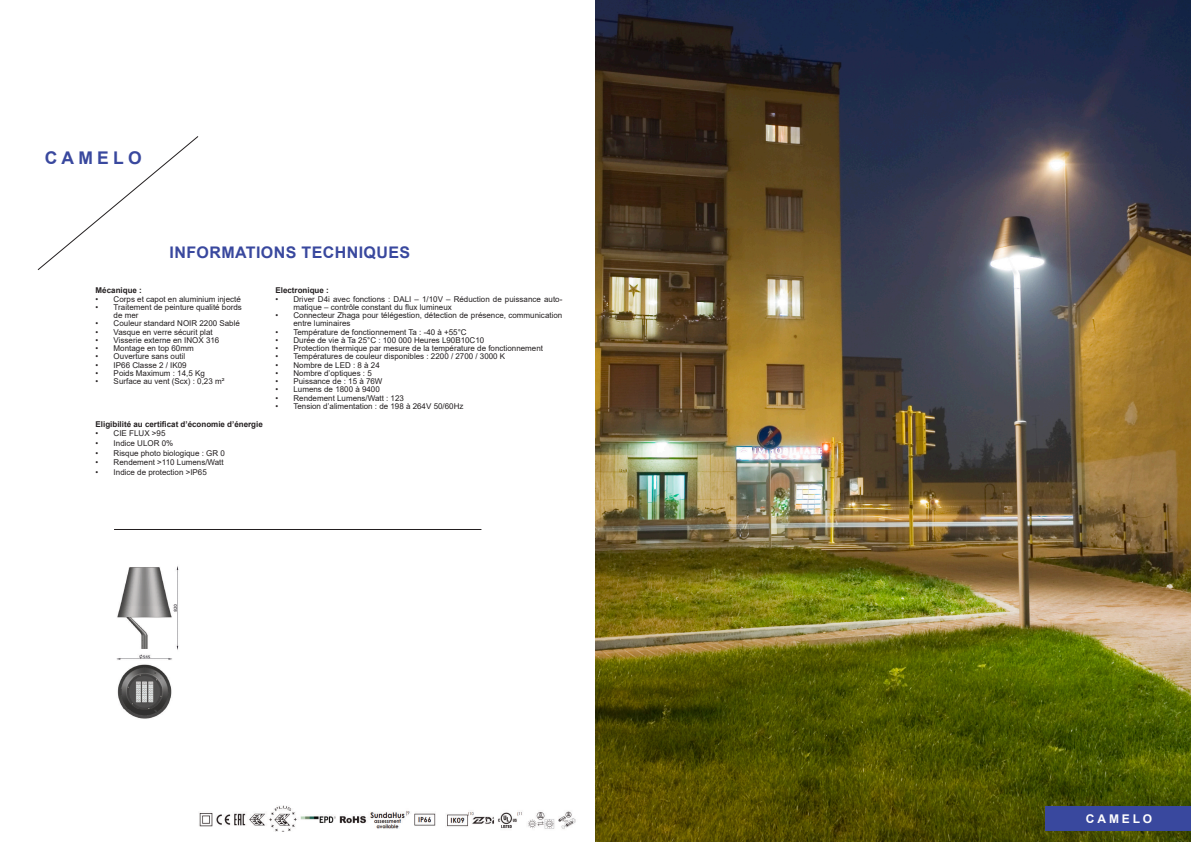
<style>
.page{position:relative;width:1191px;height:842px;background:#fff}
.page>*{position:absolute;margin:0;border:0;box-sizing:border-box;transform-origin:0 0}
.t1{font:700 17.5px "Arial";letter-spacing:.24em;color:#39489e}
.t2{font:700 16px "Arial";letter-spacing:.025em;color:#39489e}
.t3{font:700 12px "Arial";letter-spacing:.24em;color:#fdfcfd}
.t4{font:8px/8.3px "Arial";color:#231f20}
.t5{font:700 8px "Arial";color:#231f20}
</style>
<div class="page">
<hr style="left:114px;top:529px;width:367px;height:1px;background:#231f20">
<svg style="left:37px;top:136px;width:162px;height:134px"></svg>
<img style="left:116px;top:566px;width:63px;height:153px">
<img style="left:199px;top:805px;width:237px;height:26px">
<img style="left:447px;top:811px;width:129px;height:18px">
<img style="left:595px;top:0;width:596px;height:842px">
<div style="left:1045px;top:806px;width:146px;height:25px;background:#39489e"></div>
<h1 class="t1" style="left:45px;top:152px;width:98px">CAMELO</h1>
<h2 class="t2" style="left:170px;top:247px;width:242px">INFORMATIONS TECHNIQUES</h2>
<p class="t5" style="left:96px;top:287px;width:48px">Mécanique :</p>
<p class="t4" style="left:96px;top:295px;width:147px">• Corps et capot en aluminium injecté</p>
<p class="t4" style="left:114px;top:304px;width:130px;text-indent:-18px">• Traitement de peinture qualité bords de mer</p>
<p class="t4" style="left:96px;top:320px;width:146px">• Couleur standard NOIR 2200 Sablé</p>
<p class="t4" style="left:96px;top:328px;width:119px">• Vasque en verre sécurit plat</p>
<p class="t4" style="left:96px;top:337px;width:125px">• Visserie externe en INOX 316</p>
<p class="t4" style="left:96px;top:345px;width:100px">• Montage en top 60mm</p>
<p class="t4" style="left:96px;top:353px;width:91px">• Ouverture sans outil</p>
<p class="t4" style="left:96px;top:361px;width:92px">• IP66 Classe 2 / IK09</p>
<p class="t4" style="left:96px;top:370px;width:111px">• Poids Maximum : 14,5 Kg</p>
<p class="t4" style="left:96px;top:378px;width:130px">• Surface au vent (Scx) : 0,23 m²</p>
<p class="t5" style="left:96px;top:421px;width:169px">Eligibilité au certificat d’économie d’énergie</p>
<p class="t4" style="left:96px;top:430px;width:71px">• CIE FLUX &gt;95</p>
<p class="t4" style="left:96px;top:440px;width:79px">• Indice ULOR 0%</p>
<p class="t4" style="left:96px;top:449px;width:131px">• Risque photo biologique : GR 0</p>
<p class="t4" style="left:96px;top:459px;width:130px">• Rendement &gt;110 Lumens/Watt</p>
<p class="t4" style="left:96px;top:468px;width:113px">• Indice de protection &gt;IP65</p>
<p class="t5" style="left:275px;top:287px;width:55px">Electronique :</p>
<p class="t4" style="left:293px;top:295px;width:270px;text-indent:-18px">• Driver D4i avec fonctions : DALI – 1/10V – Réduction de puissance auto&shy;matique – contrôle constant du flux lumineux</p>
<p class="t4" style="left:293px;top:312px;width:270px;text-indent:-18px">• Connecteur Zhaga pour télégestion, détection de présence, communication entre luminaires</p>
<p class="t4" style="left:275px;top:328px;width:193px">• Température de fonctionnement Ta : -40 à +55°C</p>
<p class="t4" style="left:275px;top:337px;width:210px">• Durée de vie à Ta 25°C : 100 000 Heures L90B10C10</p>
<p class="t4" style="left:275px;top:345px;width:269px">• Protection thermique par mesure de la température de fonctionnement</p>
<p class="t4" style="left:275px;top:353px;width:231px">• Températures de couleur disponibles : 2200 / 2700 / 3000 K</p>
<p class="t4" style="left:275px;top:361px;width:106px">• Nombre de LED : 8 à 24</p>
<p class="t4" style="left:275px;top:370px;width:98px">• Nombre d’optiques : 5</p>
<p class="t4" style="left:275px;top:378px;width:108px">• Puissance de : 15 à 76W</p>
<p class="t4" style="left:275px;top:386px;width:106px">• Lumens de 1800 à 9400</p>
<p class="t4" style="left:275px;top:394px;width:130px">• Rendement Lumens/Watt : 123</p>
<p class="t4" style="left:275px;top:403px;width:189px">• Tension d’alimentation : de 198 à 264V 50/60Hz</p>
<h3 class="t3" style="left:1085px;top:814px;width:68px">CAMELO</h3>
</div>
